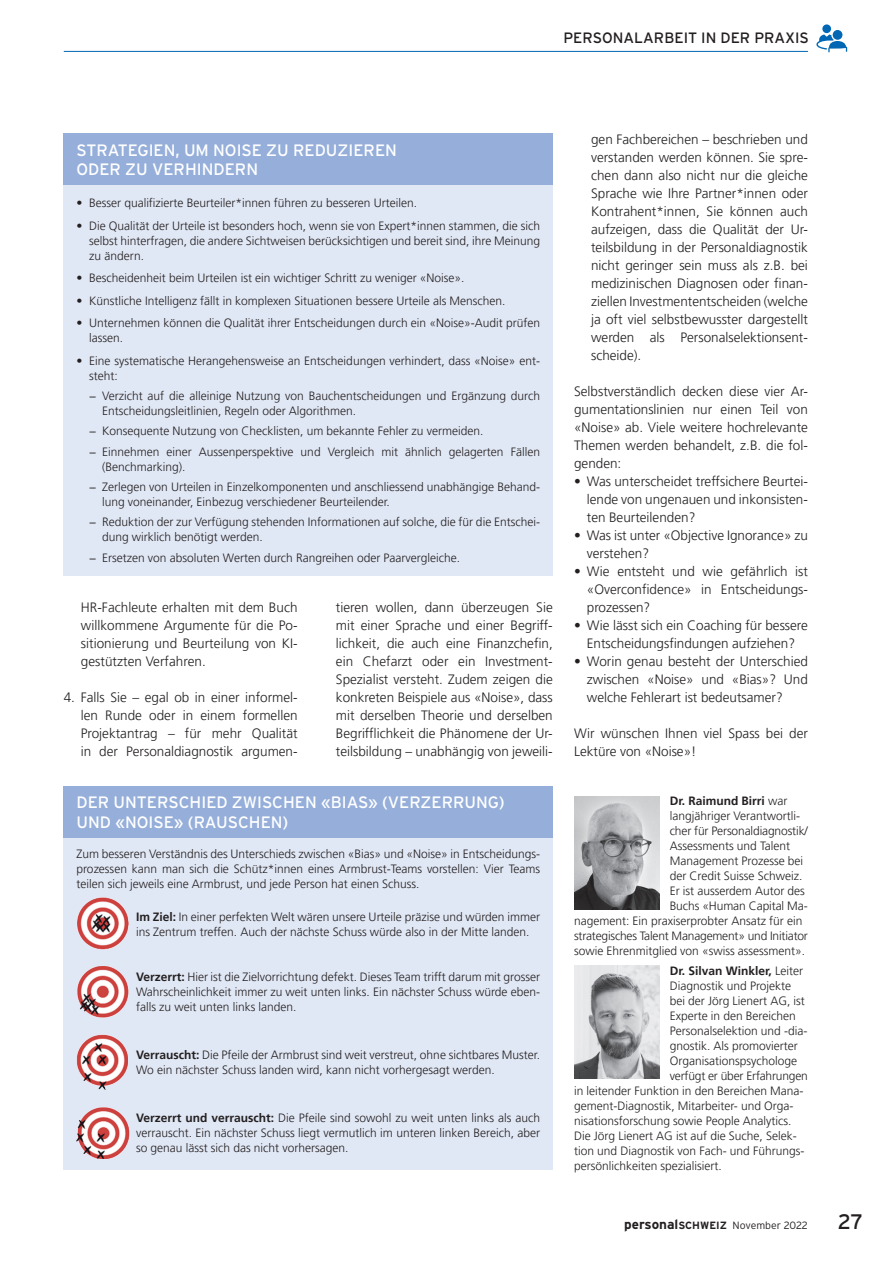
<style>
.page{position:relative;width:893px;height:1263px;background:#fff}
.page>*{position:absolute;margin:0;border:0;box-sizing:border-box;transform-origin:0 0}
.t1{font:21px "Interstate";color:#231f20}
.t2{font:16.5px/19.8px "Interstate";color:#fff}
.t3{font:15px "Interstate";color:#231f20}
.t4{font:300 13.5px/18px "Frutiger LT Pro";color:#231f20;text-align:justify}
.t5{font:300 12px/15px "Frutiger LT Pro";color:#231f20}
.t6{font:700 12px "Frutiger LT Pro";color:#231f20}
.t7{font:300 10.5px "Interstate";letter-spacing:-.01em;color:#231f20}
.s1{font-weight:700}
.s2{font-weight:300}
.s3{font-weight:700;font-size:13.5px}
</style>
<div class="page">
<div style="left:822px;top:24px;width:9px;height:9px;background:#0166b3;border-radius:50%"></div>
<div style="left:833px;top:30px;width:9px;height:10px;background:#0166b3;border-radius:50%"></div>
<svg style="left:816px;top:34px;width:31px;height:18px"></svg>
<hr style="left:64px;top:51px;width:744px;height:1px;background:#0166b3">
<img style="left:574px;top:797px;width:85px;height:112px">
<img style="left:574px;top:966px;width:85px;height:112px">
<div style="left:64px;top:838px;width:489px;height:331px;background:#e1e8f5"></div>
<img style="left:77px;top:898px;width:52px;height:51px">
<img style="left:77px;top:966px;width:52px;height:51px">
<img style="left:77px;top:1034px;width:51px;height:56px">
<img style="left:77px;top:1107px;width:53px;height:51px">
<div style="left:64px;top:787px;width:489px;height:51px;background:#96afda"></div>
<div style="left:64px;top:185px;width:489px;height:390px;background:#e1e8f5"></div>
<div style="left:64px;top:134px;width:489px;height:51px;background:#96afda"></div>
<p class="t3" style="left:563px;top:28px;width:247px">PERSONALARBEIT IN DER PRAXIS</p>
<h2 class="t2" style="left:77px;top:140px;width:322px">STRATEGIEN, UM NOISE ZU REDUZIEREN<br>ODER ZU VERHINDERN</h2>
<p class="t5" style="left:77px;top:196px;width:342px">• Besser qualifizierte Beurteiler*innen führen zu besseren Urteilen.</p>
<p class="t5" style="left:89px;top:218px;width:452px;text-align:justify;text-indent:-13px">• Die Qualität der Urteile ist besonders hoch, wenn sie von Expert*innen stammen, die sich selbst hinterfragen, die andere Sichtweisen berücksichtigen und bereit sind, ihre Meinung zu ändern.</p>
<p class="t5" style="left:77px;top:271px;width:389px">• Bescheidenheit beim Urteilen ist ein wichtiger Schritt zu weniger «Noise».</p>
<p class="t5" style="left:77px;top:293px;width:431px">• Künstliche Intelligenz fällt in komplexen Situationen bessere Urteile als Menschen.</p>
<p class="t5" style="left:89px;top:316px;width:452px;text-indent:-13px">• Unternehmen können die Qualität ihrer Entscheidungen durch ein «Noise»-Audit prüfen lassen.</p>
<p class="t5" style="left:89px;top:353px;width:452px;text-indent:-13px">• Eine systematische Herangehensweise an Entscheidungen verhindert, dass «Noise» ent&shy;steht:</p>
<p class="t5" style="left:102px;top:388px;width:439px;text-indent:-13px">− Verzicht auf die alleinige Nutzung von Bauchentscheidungen und Ergänzung durch<br>Entscheidungsleitlinien, Regeln oder Algorithmen.</p>
<p class="t5" style="left:89px;top:421px;width:452px;line-height:20.2px">− Konsequente Nutzung von Checklisten, um bekannte Fehler zu vermeiden.<br>− Einnehmen einer Aussenperspektive und Vergleich mit ähnlich gelagerten Fällen</p>
<p class="t5" style="left:89px;top:456px;width:452px;line-height:20.2px;text-indent:13px">(Benchmarking).<br>− Zerlegen von Urteilen in Einzelkomponenten und anschliessend unabhängige Behand-</p>
<p class="t5" style="left:89px;top:492px;width:452px;line-height:20.2px;text-indent:13px">lung voneinander, Einbezug verschiedener Beurteilender.<br>− Reduktion der zur Verfügung stehenden Informationen auf solche, die für die Entschei-</p>
<p class="t5" style="left:89px;top:527px;width:372px;line-height:20.2px;text-indent:13px">dung wirklich benötigt werden.<br>− Ersetzen von absoluten Werten durch Rangreihen oder Paarvergleiche.</p>
<p class="t4" style="left:81px;top:598px;width:218px">HR-Fachleute erhalten mit dem Buch willkommene Argumente für die Po&shy;sitionierung und Beurteilung von KI&shy;gestützten Verfahren.</p>
<p class="t4" style="left:81px;top:688px;width:218px;text-indent:-17px">4. Falls Sie – egal ob in einer informel&shy;len Runde oder in einem formellen Projektantrag – für mehr Qualität in der Personaldiagnostik argumen-</p>
<p class="t4" style="left:336px;top:598px;width:218px">tieren wollen, dann überzeugen Sie mit einer Sprache und einer Begriff&shy;lichkeit, die auch eine Finanzchefin, ein Chefarzt oder ein Investment-Spezialist versteht. Zudem zeigen die konkreten Beispiele aus «Noise», dass mit derselben Theorie und derselben Begrifflichkeit die Phänomene der Ur&shy;teilsbildung – unabhängig von jeweili-</p>
<h2 class="t2" style="left:77px;top:792px;width:430px">DER UNTERSCHIED ZWISCHEN «BIAS» (VERZERRUNG)<br>UND «NOISE» (RAUSCHEN)</h2>
<p class="t5" style="left:77px;top:846px;width:465px;text-align:justify">Zum besseren Verständnis des Unterschieds zwischen «Bias» und «Noise» in Entscheidungs&shy;prozessen kann man sich die Schütz*innen eines Armbrust-Teams vorstellen: Vier Teams teilen sich jeweils eine Armbrust, und jede Person hat einen Schuss.</p>
<p class="t5" style="left:136px;top:909px;width:405px"><span class="s1">Im Ziel:</span> In einer perfekten Welt wären unsere Urteile präzise und würden immer ins Zentrum treffen. Auch der nächste Schuss würde also in der Mitte landen.</p>
<p class="t5" style="left:136px;top:969px;width:405px;text-align:justify"><span class="s1">Verzerrt:</span> Hier ist die Zielvorrichtung defekt. Dieses Team trifft darum mit grosser Wahrscheinlichkeit immer zu weit unten links. Ein nächster Schuss würde eben&shy;falls zu weit unten links landen.</p>
<p class="t5" style="left:136px;top:1048px;width:405px"><span class="s1">Verrauscht:</span> Die Pfeile der Armbrust sind weit verstreut, ohne sichtbares Muster.<br>Wo ein nächster Schuss landen wird, kann nicht vorhergesagt werden.</p>
<p class="t5" style="left:136px;top:1111px;width:405px;text-align:justify"><span class="s1">Verzerrt und verrauscht:</span> Die Pfeile sind sowohl zu weit unten links als auch verrauscht. Ein nächster Schuss liegt vermutlich im unteren linken Bereich, aber so genau lässt sich das nicht vorhersagen.</p>
<p class="t4" style="left:591px;top:130px;width:218px">gen Fachbereichen – beschrieben und verstanden werden können. Sie spre&shy;chen dann also nicht nur die gleiche Sprache wie Ihre Partner*innen oder Kontrahent*innen, Sie können auch aufzeigen, dass die Qualität der Ur&shy;teilsbildung in der Personaldiagnostik nicht geringer sein muss als z.B. bei medizinischen Diagnosen oder finan&shy;ziellen Investmententscheiden (welche ja oft viel selbstbewusster dargestellt werden als Personalselektionsent&shy;scheide).</p>
<p class="t4" style="left:574px;top:382px;width:235px">Selbstverständlich decken diese vier Ar&shy;gumentationslinien nur einen Teil von «Noise» ab. Viele weitere hochrelevante Themen werden behandelt, z.B. die fol&shy;genden:</p>
<p class="t4" style="left:587px;top:472px;width:223px;text-indent:-13px">• Was unterscheidet treffsichere Beurtei&shy;lende von ungenauen und inkonsisten&shy;ten Beurteilenden?</p>
<p class="t4" style="left:587px;top:526px;width:223px;text-indent:-13px">• Was ist unter «Objective Ignorance» zu verstehen?</p>
<p class="t4" style="left:587px;top:562px;width:223px;text-indent:-13px">• Wie entsteht und wie gefährlich ist «Overconfidence» in Entscheidungs&shy;prozessen?</p>
<p class="t4" style="left:574px;top:616px;width:235px;text-align:center">• Wie lässt sich ein Coaching für bessere<br>Entscheidungsfindungen aufziehen?</p>
<p class="t4" style="left:587px;top:652px;width:223px;text-indent:-13px">• Worin genau besteht der Unterschied zwischen «Noise» und «Bias»? Und welche Fehlerart ist bedeutsamer?</p>
<p class="t4" style="left:574px;top:724px;width:235px">Wir wünschen Ihnen viel Spass bei der<br>Lektüre von «Noise»!</p>
<p class="t6" style="left:670px;top:794px;width:119px">Dr. Raimund Birri <span class="s2">war</span></p>
<p class="t5" style="left:670px;top:809px;width:132px">langjähriger Verantwortli-</p>
<p class="t5" style="left:670px;top:824px;width:140px">cher für Personaldiagnostik/</p>
<p class="t5" style="left:670px;top:839px;width:122px">Assessments und Talent</p>
<p class="t5" style="left:670px;top:854px;width:135px">Management Prozesse bei</p>
<p class="t5" style="left:670px;top:869px;width:134px">der Credit Suisse Schweiz.</p>
<p class="t5" style="left:670px;top:884px;width:137px">Er ist ausserdem Autor des</p>
<p class="t5" style="left:670px;top:899px;width:139px">Buchs «Human Capital Ma-</p>
<p class="t5" style="left:574px;top:914px;width:230px">nagement: Ein praxiserprobter Ansatz für ein</p>
<p class="t5" style="left:574px;top:929px;width:235px">strategisches Talent Management» und Initiator</p>
<p class="t5" style="left:574px;top:944px;width:233px">sowie Ehrenmitglied von «swiss assessment».</p>
<p class="t6" style="left:670px;top:963px;width:135px">Dr. Silvan Winkler, <span class="s2">Leiter</span></p>
<p class="t5" style="left:670px;top:978px;width:123px">Diagnostik und Projekte</p>
<p class="t5" style="left:670px;top:993px;width:137px">bei der Jörg Lienert AG, ist</p>
<p class="t5" style="left:670px;top:1008px;width:127px">Experte in den Bereichen</p>
<p class="t5" style="left:670px;top:1023px;width:139px">Personalselektion und -dia-</p>
<p class="t5" style="left:670px;top:1038px;width:130px">gnostik. Als promovierter</p>
<p class="t5" style="left:670px;top:1053px;width:129px">Organisationspsychologe</p>
<p class="t5" style="left:670px;top:1068px;width:140px">verfügt er über Erfahrungen</p>
<p class="t5" style="left:574px;top:1083px;width:231px">in leitender Funktion in den Bereichen Mana-</p>
<p class="t5" style="left:574px;top:1098px;width:221px">gement-Diagnostik, Mitarbeiter- und Orga-</p>
<p class="t5" style="left:574px;top:1113px;width:219px">nisationsforschung sowie People Analytics.</p>
<p class="t5" style="left:574px;top:1128px;width:224px">Die Jörg Lienert AG ist auf die Suche, Selek-</p>
<p class="t5" style="left:574px;top:1143px;width:232px">tion und Diagnostik von Fach- und Führungs-</p>
<p class="t5" style="left:574px;top:1158px;width:149px">persönlichkeiten spezialisiert.</p>
<p class="t7" style="left:624px;top:1218px;width:185px"><span class="s3">personal</span><span class="s1">SCHWEIZ</span> November 2022</p>
<h1 class="t1" style="left:838px;top:1209px;width:27px">27</h1>
</div>
